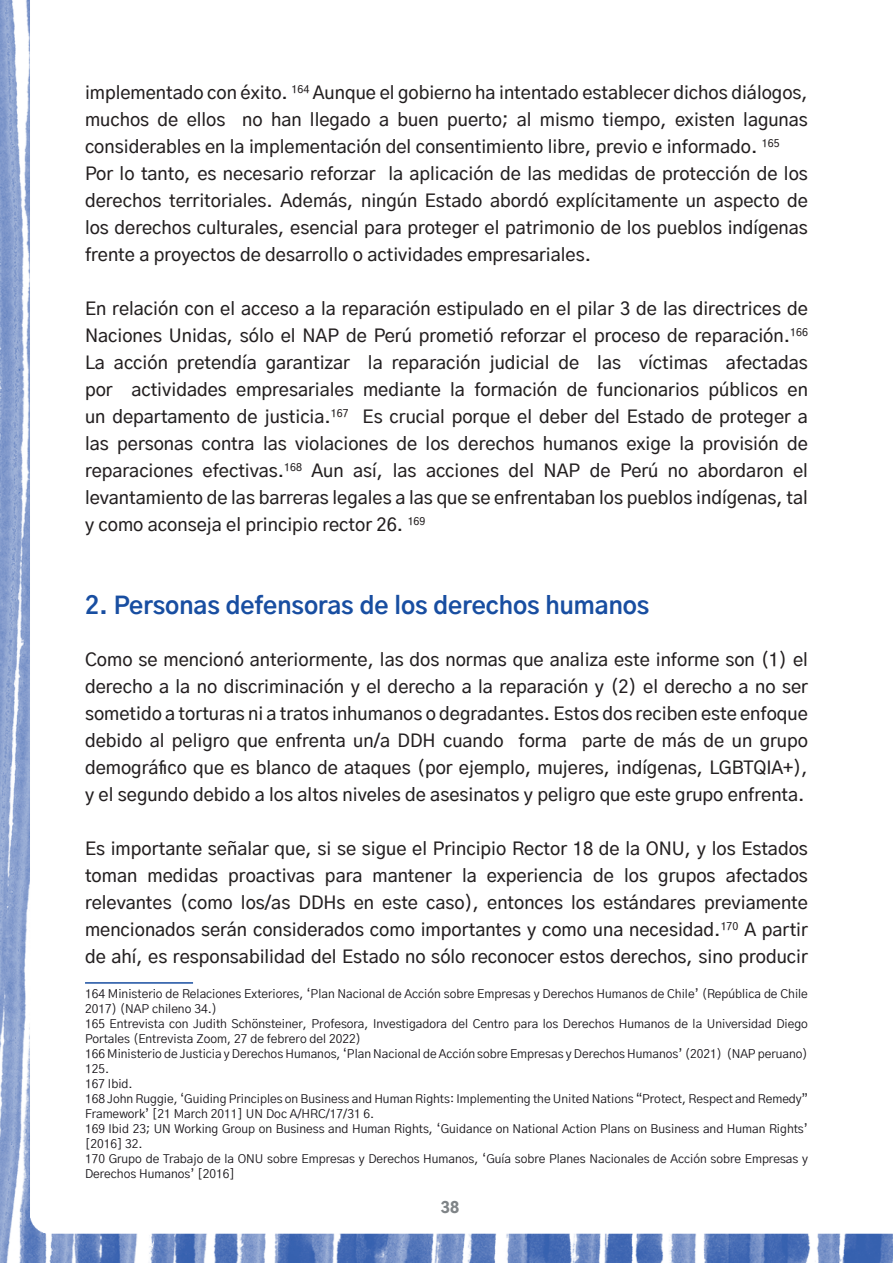
<style>
.page{position:relative;width:893px;height:1263px;background:#fff}
.page>*{position:absolute;margin:0;border:0;box-sizing:border-box;transform-origin:0 0}
.t1{font:700 24px "Gothic A1";color:#184ea1}
.t2{font:500 18px/27px "Gothic A1";color:#231f20;text-align:justify}
.t3{font:900 15px "Gothic A1";color:#7f8487}
.t4{font:12px/15px "Gothic A1";color:#171419}
</style>
<div class="page">
<img style="left:0;top:0;width:893px;height:1263px">
<hr style="left:85px;top:982px;width:108px;height:2px;background:#184ea1">
<p class="t2" style="left:85px;top:79px;width:724px;text-align:left">implementado con éxito. <sup>164</sup> Aunque el gobierno ha intentado establecer dichos diálogos, muchos de ellos no han llegado a buen puerto; al mismo tiempo, existen lagunas considerables en la implementación del consentimiento libre, previo e informado. <sup>165<br></sup>Por lo tanto, es necesario reforzar la aplicación de las medidas de protección de los derechos territoriales. Además, ningún Estado abordó explícitamente un aspecto de los derechos culturales, esencial para proteger el patrimonio de los pueblos indígenas frente a proyectos de desarrollo o actividades empresariales.</p>
<p class="t2" style="left:85px;top:295px;width:724px">En relación con el acceso a la reparación estipulado en el pilar 3 de las directrices de Naciones Unidas, sólo el NAP de Perú prometió reforzar el proceso de reparación.<sup>166<br></sup>La acción pretendía garantizar la reparación judicial de las víctimas afectadas por actividades empresariales mediante la formación de funcionarios públicos en un departamento de justicia.<sup>167</sup> Es crucial porque el deber del Estado de proteger a las personas contra las violaciones de los derechos humanos exige la provisión de reparaciones efectivas.<sup>168</sup> Aun así, las acciones del NAP de Perú no abordaron el levantamiento de las barreras legales a las que se enfrentaban los pueblos indígenas, tal y como aconseja el principio rector 26. <sup>169</sup></p>
<h1 class="t1" style="left:85px;top:590px;width:566px">2. Personas defensoras de los derechos humanos</h1>
<p class="t2" style="left:85px;top:646px;width:724px">Como se mencionó anteriormente, las dos normas que analiza este informe son (1) el derecho a la no discriminación y el derecho a la reparación y (2) el derecho a no ser sometido a torturas ni a tratos inhumanos o degradantes. Estos dos reciben este enfoque debido al peligro que enfrenta un/a DDH cuando forma parte de más de un grupo demográfico que es blanco de ataques (por ejemplo, mujeres, indígenas, LGBTQIA+), y el segundo debido a los altos niveles de asesinatos y peligro que este grupo enfrenta.</p>
<p class="t2" style="left:85px;top:835px;width:724px">Es importante señalar que, si se sigue el Principio Rector 18 de la ONU, y los Estados toman medidas proactivas para mantener la experiencia de los grupos afectados relevantes (como los/as DDHs en este caso), entonces los estándares previamente mencionados serán considerados como importantes y como una necesidad.<sup>170</sup> A partir de ahí, es responsabilidad del Estado no sólo reconocer estos derechos, sino producir</p>
<p class="t4" style="left:85px;top:986px;width:724px">164 Ministerio de Relaciones Exteriores, ‘Plan Nacional de Acción sobre Empresas y Derechos Humanos de Chile’ (República de Chile 2017) (NAP chileno 34.)<br>165 Entrevista con Judith Schönsteiner, Profesora, Investigadora del Centro para los Derechos Humanos de la Universidad Diego Portales (Entrevista Zoom, 27 de febrero del 2022)<br>166 Ministerio de Justicia y Derechos Humanos, ‘Plan Nacional de Acción sobre Empresas y Derechos Humanos’ (2021) (NAP peruano)<br>125.<br>167 Ibid.<br>168 John Ruggie, ‘Guiding Principles on Business and Human Rights: Implementing the United Nations “Protect, Respect and Remedy” Framework’ [21 March 2011] UN Doc A/HRC/17/31 6.<br>169 Ibid 23; UN Working Group on Business and Human Rights, ‘Guidance on National Action Plans on Business and Human Rights’ [2016] 32.<br>170 Grupo de Trabajo de la ONU sobre Empresas y Derechos Humanos, ‘Guía sobre Planes Nacionales de Acción sobre Empresas y Derechos Humanos’ [2016]</p>
<p class="t3" style="left:441px;top:1199px;width:20px">38</p>
</div>
